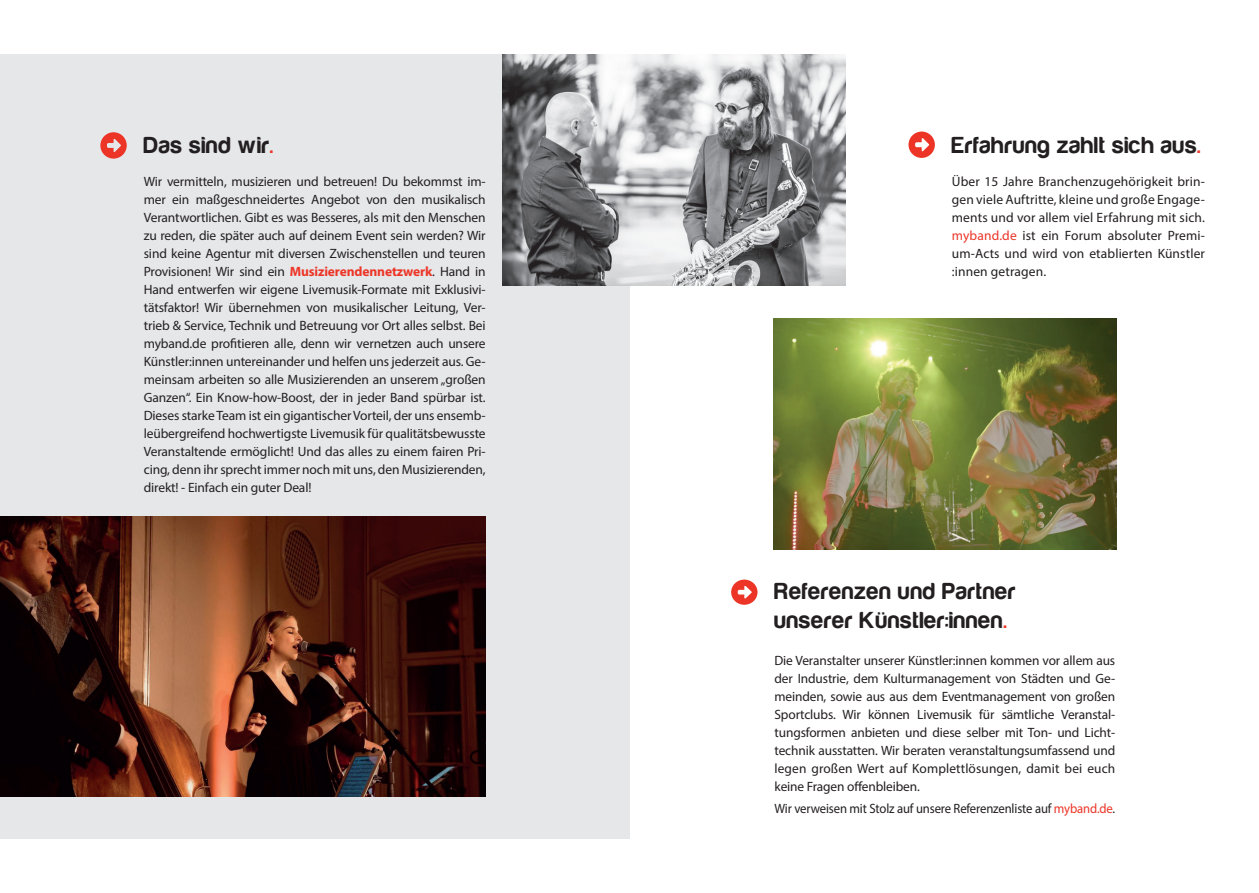
<style>
.page{position:relative;width:1259px;height:893px;background:#fff}
.page>*{position:absolute;margin:0;border:0;box-sizing:border-box;transform-origin:0 0}
.t1{font:24px/28.8px "Harabara";letter-spacing:.04em;color:#231f20}
.t2{font:13.5px/18px "Myriad Pro";letter-spacing:-.01em;color:#231f20;text-align:justify}
.t3{font:13.5px "Myriad Pro";letter-spacing:-.01em;color:#231f20;scale:.94 1}
.s1{color:#ec3527}
.s2{font-weight:700;color:#ec3527}
</style>
<div class="page">
<div style="left:0;top:54px;width:629px;height:785px;background:#e6e7e9"></div>
<svg style="left:100px;top:132px;width:27px;height:27px"></svg>
<svg style="left:908px;top:132px;width:27px;height:26px"></svg>
<svg style="left:731px;top:580px;width:26px;height:25px"></svg>
<img style="left:773px;top:318px;width:343px;height:231px">
<img style="left:503px;top:54px;width:343px;height:231px">
<img style="left:0;top:516px;width:486px;height:280px">
<h1 class="t1" style="left:144px;top:131px;width:130px">Das sind wir<span class="s1">.</span></h1>
<p class="t2" style="left:144px;top:172px;width:343px">Wir vermitteln, musizieren und betreuen! Du bekommst im&shy;mer ein maßgeschneidertes Angebot von den musikalisch Verantwortlichen. Gibt es was Besseres, als mit den Menschen zu reden, die später auch auf deinem Event sein werden? Wir sind keine Agentur mit diversen Zwischenstellen und teuren Provisionen! Wir sind ein <span class="s2">Musizierendennetzwerk</span>. Hand in Hand entwerfen wir eigene Livemusik-Formate mit Exklusivi&shy;tätsfaktor! Wir übernehmen von musikalischer Leitung, Ver&shy;trieb &amp; Service, Technik und Betreuung vor Ort alles selbst. Bei myband.de profitieren alle, denn wir vernetzen auch unsere Künstler:innen untereinander und helfen uns jederzeit aus. Ge&shy;meinsam arbeiten so alle Musizierenden an unserem „großen Ganzen“. Ein Know-how-Boost, der in jeder Band spürbar ist.<br>Dieses starke Team ist ein gigantischer Vorteil, der uns ensemb&shy;leübergreifend hochwertigste Livemusik für qualitätsbewusste Veranstaltende ermöglicht! Und das alles zu einem fairen Pri&shy;cing, denn ihr sprecht immer noch mit uns, den Musizierenden, direkt! - Einfach ein guter Deal!</p>
<h1 class="t1" style="left:952px;top:131px;width:250px">Erfahrung zahlt sich aus<span class="s1">.</span></h1>
<p class="t2" style="left:952px;top:172px;width:255px">Über 15 Jahre Branchenzugehörigkeit brin&shy;gen viele Auftritte, kleine und große Engage&shy;ments und vor allem viel Erfahrung mit sich. <span class="s1">myband.de</span> ist ein Forum absoluter Premi&shy;um-Acts und wird von etablierten Künstler :innen getragen.</p>
<h1 class="t1" style="left:774px;top:577px;width:242px">Referenzen und Partner unserer Künstler:innen<span class="s1">.</span></h1>
<p class="t2" style="left:774px;top:651px;width:342px">Die Veranstalter unserer Künstler:innen kommen vor allem aus der Industrie, dem Kulturmanagement von Städten und Ge&shy;meinden, sowie aus aus dem Eventmanagement von großen Sportclubs. Wir können Livemusik für sämtliche Veranstal&shy;tungsformen anbieten und diese selber mit Ton- und Licht&shy;technik ausstatten. Wir beraten veranstaltungsumfassend und legen großen Wert auf Komplettlösungen, damit bei euch keine Fragen offenbleiben.</p>
<p class="t3" style="left:774px;top:800px;width:364px">Wir verweisen mit Stolz auf unsere Referenzenliste auf <span class="s1">myband.de</span>.</p>
</div>
